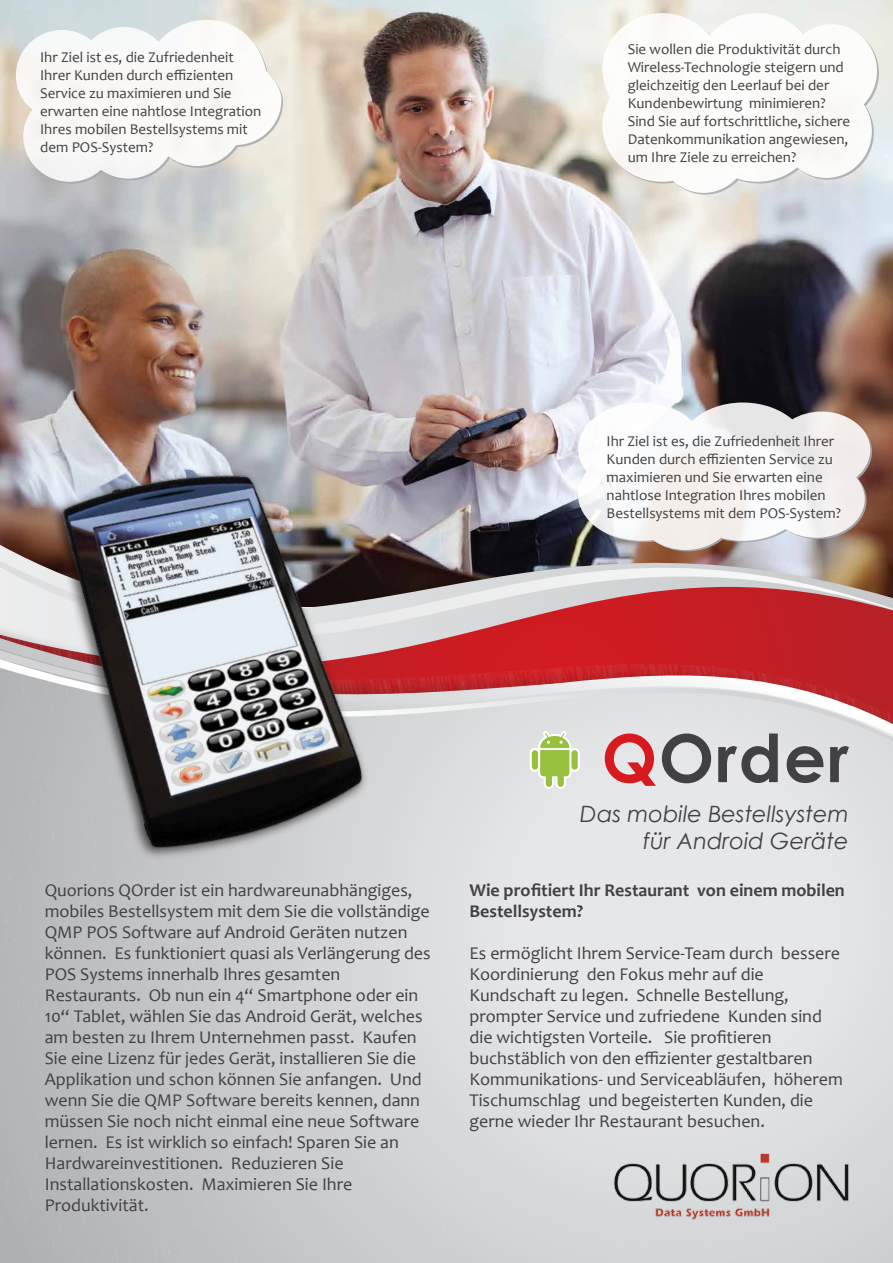
<style>
.page{position:relative;width:893px;height:1263px;background:#fff}
.page>*{position:absolute;margin:0;border:0;box-sizing:border-box;transform-origin:0 0}
.t1{font:700 66px "Century Gothic";letter-spacing:.025em;color:#414042}
.t2{font:italic 22.5px/27px "Century Gothic";color:#414042;text-align:right}
.t3{font:18px/21px "Candara";color:#414042}
.t4{font:700 18px/21px "Candara";color:#414042}
.t5{font:15px/18px "Candara";color:#414042}
.s1{color:#d71920}
</style>
<div class="page">
<img style="left:0;top:0;width:893px;height:412px">
<img style="left:0;top:412px;width:893px;height:851px">
<img style="left:610px;top:1153px;width:242px;height:66px">
<svg style="left:16px;top:20px;width:267px;height:164px"></svg>
<svg style="left:578px;top:402px;width:294px;height:149px"></svg>
<svg style="left:602px;top:13px;width:275px;height:180px"></svg>
<img style="left:0;top:400px;width:460px;height:528px">
<svg style="left:544px;top:779px;width:10px;height:5px"></svg>
<svg style="left:555px;top:779px;width:11px;height:5px"></svg>
<div style="left:530px;top:753px;width:10px;height:14px;background:#ebf3db"></div>
<div style="left:569px;top:753px;width:11px;height:14px;background:#fff"></div>
<svg style="left:537px;top:726px;width:35px;height:53px"></svg>
<div style="left:546px;top:777px;width:6px;height:7px;background:#97c03e"></div>
<div style="left:558px;top:777px;width:6px;height:7px;background:#97c03e"></div>
<div style="left:532px;top:753px;width:6px;height:14px;background:#97c03e"></div>
<div style="left:571px;top:753px;width:7px;height:14px;background:#97c03e"></div>
<p class="t5" style="left:40px;top:48px;width:223px">Ihr Ziel ist es, die Zufriedenheit<br>Ihrer Kunden durch effizienten<br>Service zu maximieren und Sie erwarten eine nahtlose Integration<br>Ihres mobilen Bestellsystems mit dem POS-System?</p>
<p class="t5" style="left:628px;top:40px;width:224px">Sie wollen die Produktivität durch Wireless-Technologie steigern und gleichzeitig den Leerlauf bei der Kundenbewirtung minimieren?<br>Sind Sie auf fortschrittliche, sichere Datenkommunikation angewiesen, um Ihre Ziele zu erreichen?</p>
<p class="t5" style="left:607px;top:431px;width:236px">Ihr Ziel ist es, die Zufriedenheit Ihrer Kunden durch effizienten Service zu maximieren und Sie erwarten eine nahtlose Integration Ihres mobilen Bestellsystems mit dem POS-System?</p>
<p class="t1" style="left:602px;top:708px;width:249px"><span class="s1">Q</span>Order</p>
<p class="t2" style="left:580px;top:800px;width:270px">Das mobile Bestellsystem für Android Geräte</p>
<p class="t3" style="left:45px;top:880px;width:387px">Quorions QOrder ist ein hardwareunabhängiges, mobiles Bestellsystem mit dem Sie die vollständige QMP POS Software auf Android Geräten nutzen können. Es funktioniert quasi als Verlängerung des POS Systems innerhalb Ihres gesamten Restaurants. Ob nun ein 4“ Smartphone oder ein 10“ Tablet, wählen Sie das Android Gerät, welches am besten zu Ihrem Unternehmen passt. Kaufen Sie eine Lizenz für jedes Gerät, installieren Sie die Applikation und schon können Sie anfangen. Und wenn Sie die QMP Software bereits kennen, dann müssen Sie noch nicht einmal eine neue Software lernen. Es ist wirklich so einfach! Sparen Sie an Hardwareinvestitionen. Reduzieren Sie Installationskosten. Maximieren Sie Ihre Produktivität.</p>
<p class="t4" style="left:469px;top:880px;width:377px">Wie profitiert Ihr Restaurant von einem mobilen<br>Bestellsystem?</p>
<p class="t3" style="left:469px;top:943px;width:375px">Es ermöglicht Ihrem Service-Team durch bessere Koordinierung den Fokus mehr auf die Kundschaft zu legen. Schnelle Bestellung, prompter Service und zufriedene Kunden sind die wichtigsten Vorteile. Sie profitieren buchstäblich von den effizienter gestaltbaren Kommunikations- und Serviceabläufen, höherem Tischumschlag und begeisterten Kunden, die gerne wieder Ihr Restaurant besuchen.</p>
</div>
